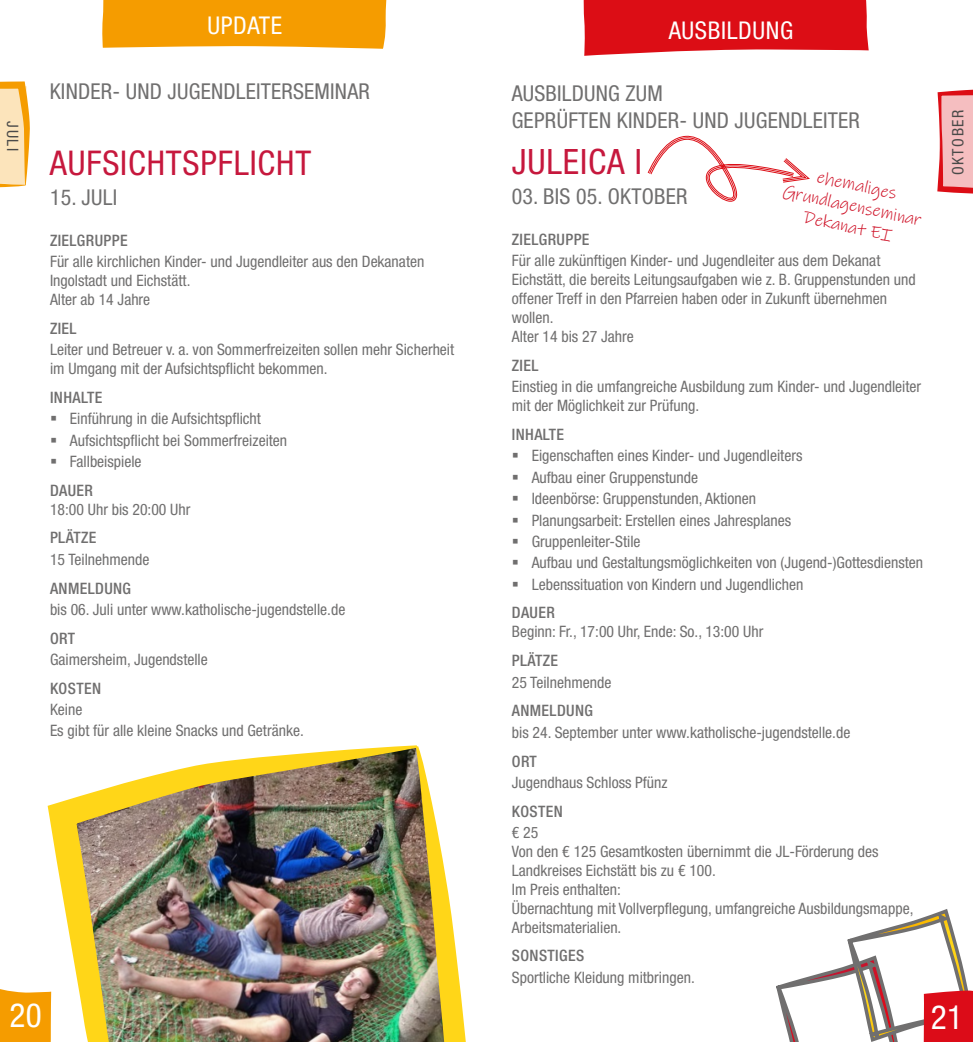
<style>
.page{position:relative;width:973px;height:1042px;background:#fff}
.page>*{position:absolute;margin:0;border:0;box-sizing:border-box;transform-origin:0 0}
.t1{font:condensed 35px "Helvetica Neue LT Std";letter-spacing:.025em;color:#c6183d}
.t2{font:condensed 34.12px "Helvetica Neue LT Std";letter-spacing:.025em;color:#c6183d}
.t3{font:condensed 33.25px "Helvetica Neue LT Std";color:#fff}
.t4{font:condensed 24.5px "Helvetica Neue LT Std";letter-spacing:.025em;color:#fff}
.t5{font:condensed 21.88px/26.2px "Helvetica Neue LT Std";letter-spacing:.01em;color:#706f6f}
.t6{font:17.5px/21px "Ink Free";color:#cf1328;text-align:center}
.t7{font:condensed 15.75px/18.9px "Helvetica Neue LT Std";color:#706f6f}
.t8{font:500 condensed 15.75px "Helvetica Neue LT Std";letter-spacing:.025em;color:#706f6f}
.t9{font:condensed 15.75px "Helvetica Neue LT Std";letter-spacing:.1em;color:#4a4a49}
</style>
<div class="page">
<svg style="left:937px;top:89px;width:35px;height:105px;background:#f1a4a7"></svg>
<svg style="left:0;top:81px;width:30px;height:107px;background:#fad697"></svg>
<div style="left:102px;top:0;width:285px;height:49px;background:#f59c00"></div>
<div style="left:0;top:989px;width:48px;height:53px;background:#f59c00"></div>
<svg style="left:583px;top:0;width:285px;height:56px;background:#df242b"></svg>
<img style="left:48px;top:745px;width:418px;height:297px">
<svg style="left:776px;top:909px;width:196px;height:133px"></svg>
<svg style="left:647px;top:135px;width:162px;height:67px"></svg>
<p class="t9" style="left:22px;top:121px;width:31px;rotate:90deg">JULI</p>
<h3 class="t4" style="left:207px;top:11px;width:76px">UPDATE</h3>
<h3 class="t5" style="left:50px;top:78px;width:321px">KINDER- UND JUGENDLEITERSEMINAR</h3>
<h2 class="t2" style="left:50px;top:143px;width:263px">AUFSICHTSPFLICHT</h2>
<h3 class="t5" style="left:50px;top:183px;width:69px">15. JULI</h3>
<p class="t8" style="left:50px;top:231px;width:79px">ZIELGRUPPE</p>
<p class="t7" style="left:50px;top:252px;width:376px">Für alle kirchlichen Kinder- und Jugendleiter aus den Dekanaten<br>Ingolstadt und Eichstätt.<br>Alter ab 14 Jahre</p>
<p class="t8" style="left:50px;top:319px;width:28px">ZIEL</p>
<p class="t7" style="left:50px;top:340px;width:405px">Leiter und Betreuer v. a. von Sommerfreizeiten sollen mehr Sicherheit im Umgang mit der Aufsichtspflicht bekommen.</p>
<p class="t8" style="left:50px;top:388px;width:54px">INHALTE</p>
<p class="t7" style="left:70px;top:408px;width:219px;line-height:21.3px">Einführung in die Aufsichtspflicht<br>Aufsichtspflicht bei Sommerfreizeiten<br>Fallbeispiele</p>
<p class="t8" style="left:50px;top:481px;width:44px">DAUER</p>
<p class="t7" style="left:50px;top:499px;width:142px">18:00 Uhr bis 20:00 Uhr</p>
<p class="t8" style="left:50px;top:528px;width:48px">PLÄTZE</p>
<p class="t7" style="left:50px;top:550px;width:101px">15 Teilnehmende</p>
<p class="t8" style="left:50px;top:579px;width:83px">ANMELDUNG</p>
<p class="t7" style="left:50px;top:600px;width:297px">bis 06. Juli unter www.katholische-jugendstelle.de</p>
<p class="t8" style="left:50px;top:629px;width:27px">ORT</p>
<p class="t7" style="left:50px;top:650px;width:159px">Gaimersheim, Jugendstelle</p>
<p class="t8" style="left:50px;top:679px;width:52px">KOSTEN</p>
<p class="t7" style="left:50px;top:699px;width:255px;line-height:21px">Keine<br>Es gibt für alle kleine Snacks und Getränke.</p>
<h3 class="t3" style="left:10px;top:996px;width:34px">20</h3>
<h3 class="t4" style="left:668px;top:16px;width:126px">AUSBILDUNG</h3>
<h3 class="t5" style="left:511px;top:80px;width:350px">AUSBILDUNG ZUM<br>GEPRÜFTEN KINDER- UND JUGENDLEITER</h3>
<h1 class="t1" style="left:511px;top:141px;width:132px">JULEICA I</h1>
<h3 class="t5" style="left:511px;top:183px;width:177px">03. BIS 05. OKTOBER</h3>
<p class="t8" style="left:512px;top:230px;width:79px">ZIELGRUPPE</p>
<p class="t7" style="left:512px;top:251px;width:405px">Für alle zukünftigen Kinder- und Jugendleiter aus dem Dekanat Eichstätt, die bereits Leitungsaufgaben wie z. B. Gruppenstunden und offener Treff in den Pfarreien haben oder in Zukunft übernehmen wollen.<br>Alter 14 bis 27 Jahre</p>
<p class="t8" style="left:512px;top:356px;width:28px">ZIEL</p>
<p class="t7" style="left:512px;top:377px;width:411px">Einstieg in die umfangreiche Ausbildung zum Kinder- und Jugendleiter mit der Möglichkeit zur Prüfung.</p>
<p class="t8" style="left:512px;top:425px;width:54px">INHALTE</p>
<p class="t7" style="left:531px;top:445px;width:393px;line-height:21.3px">Eigenschaften eines Kinder- und Jugendleiters<br>Aufbau einer Gruppenstunde<br>Ideenbörse: Gruppenstunden, Aktionen<br>Planungsarbeit: Erstellen eines Jahresplanes<br>Gruppenleiter-Stile<br>Aufbau und Gestaltungsmöglichkeiten von (Jugend-)Gottesdiensten Lebenssituation von Kindern und Jugendlichen</p>
<p class="t8" style="left:512px;top:603px;width:44px">DAUER</p>
<p class="t7" style="left:512px;top:622px;width:253px">Beginn: Fr., 17:00 Uhr, Ende: So., 13:00 Uhr</p>
<p class="t8" style="left:512px;top:651px;width:48px">PLÄTZE</p>
<p class="t7" style="left:512px;top:672px;width:101px">25 Teilnehmende</p>
<p class="t8" style="left:512px;top:701px;width:83px">ANMELDUNG</p>
<p class="t7" style="left:512px;top:723px;width:340px">bis 24. September unter www.katholische-jugendstelle.de</p>
<p class="t8" style="left:512px;top:751px;width:27px">ORT</p>
<p class="t7" style="left:512px;top:773px;width:157px">Jugendhaus Schloss Pfünz</p>
<p class="t8" style="left:512px;top:802px;width:52px">KOSTEN</p>
<p class="t7" style="left:512px;top:823px;width:403px">€ 25<br>Von den € 125 Gesamtkosten übernimmt die JL-Förderung des Landkreises Eichstätt bis zu € 100.<br>Im Preis enthalten:<br>Übernachtung mit Vollverpflegung, umfangreiche Ausbildungsmappe, Arbeitsmaterialien.</p>
<p class="t8" style="left:512px;top:946px;width:74px">SONSTIGES</p>
<p class="t7" style="left:512px;top:967px;width:184px">Sportliche Kleidung mitbringen.</p>
<p class="t6" style="left:790px;top:160px;width:142px;rotate:12deg">ehemaliges<br>Grundlagenseminar<br>Dekanat EI</p>
<p class="t9" style="left:948px;top:175px;width:67px;rotate:-90deg">OKTOBER</p>
<h3 class="t3" style="left:930px;top:998px;width:34px">21</h3>
</div>
